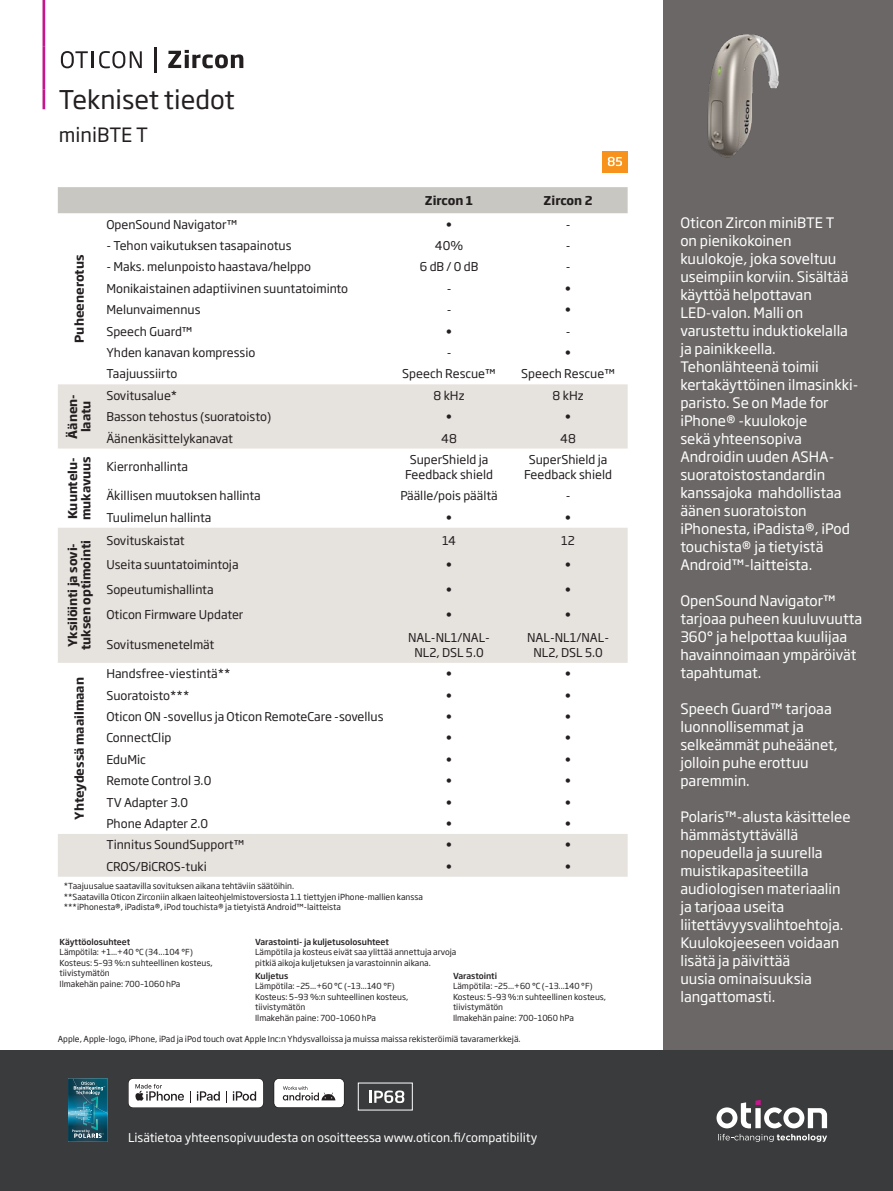
<style>
.page{position:relative;width:893px;height:1191px;background:#fff}
.page>*{position:absolute;margin:0;border:0;box-sizing:border-box;transform-origin:0 0}
.t1{font:25.5px "Soho Gothic Pro";color:#231f20}
.t2{font:19.5px "Soho Gothic Pro";color:#231f20}
.t3{font:14.25px/18px "Soho Gothic Pro";color:#fff}
.t4{font:12px/15px "Soho Gothic Pro";color:#231f20;text-align:center}
.t5{font:700 12px/13.5px "Soho Gothic Pro";color:#231f20}
.t6{font:12px "Soho Gothic Pro";color:#fff}
.t7{font:8.25px/10.5px "Soho Gothic Pro";color:#231f20}
.t8{font:500 8.25px "Soho Gothic Pro";color:#231f20}
</style>
<div class="page">
<div style="left:663px;top:0;width:230px;height:1191px;background:#6b6766"></div>
<div style="left:0;top:1050px;width:893px;height:141px;background:#3a3b3c"></div>
<div style="left:602px;top:151px;width:26px;height:21px;background:#f7931d"></div>
<svg style="left:608px;top:157px;width:14px;height:9px"></svg>
<svg style="left:716px;top:1099px;width:111px;height:42px"></svg>
<div style="left:358px;top:1082px;width:55px;height:28px;border:1px solid #fff"></div>
<svg style="left:369px;top:1090px;width:35px;height:13px"></svg>
<img style="left:69px;top:1141px;width:38px;height:1px">
<img style="left:68px;top:1137px;width:40px;height:4px">
<svg style="left:68px;top:1078px;width:40px;height:59px"></svg>
<svg style="left:128px;top:1078px;width:136px;height:30px"></svg>
<svg style="left:274px;top:1078px;width:70px;height:30px"></svg>
<div style="left:58px;top:187px;width:570px;height:26px;background:#c9c7c2"></div>
<svg style="left:58px;top:384px;width:570px;height:492px"></svg>
<img style="left:707px;top:34px;width:72px;height:124px">
<hr style="left:43px;top:0;width:2px;height:47px;background:#c5168c">
<hr style="left:43px;top:47px;width:2px;height:42px;background:#c5168c">
<hr style="left:43px;top:89px;width:2px;height:20px;background:#c5168c">
<svg style="left:61px;top:51px;width:81px;height:17px"></svg>
<hr style="left:155px;top:47px;width:2px;height:25px;background:#231f20">
<svg style="left:168px;top:50px;width:75px;height:18px"></svg>
<h1 class="t1" style="left:59px;top:80px;width:177px">Tekniset tiedot</h1>
<h2 class="t2" style="left:59px;top:119px;width:91px">miniBTE T</h2>
<p class="t5" style="left:425px;top:193px;width:50px">Zircon 1</p>
<p class="t5" style="left:544px;top:193px;width:50px">Zircon 2</p>
<p class="t5" style="left:72px;top:343px;width:89px;rotate:-90deg">Puheenerotus</p>
<p class="t4" style="left:106px;top:216px;width:132px">OpenSound Navigator™</p>
<p class="t4" style="left:446px;top:216px;width:8px">•</p>
<p class="t4" style="left:566px;top:216px;width:6px">-</p>
<p class="t4" style="left:106px;top:237px;width:187px">- Tehon vaikutuksen tasapainotus</p>
<p class="t4" style="left:435px;top:237px;width:30px">40%</p>
<p class="t4" style="left:566px;top:237px;width:6px">-</p>
<p class="t4" style="left:106px;top:259px;width:206px">- Maks. melunpoisto haastava/helppo</p>
<p class="t4" style="left:420px;top:259px;width:60px">6 dB / 0 dB</p>
<p class="t4" style="left:566px;top:259px;width:6px">-</p>
<p class="t4" style="left:106px;top:280px;width:243px">Monikaistainen adaptiivinen suuntatoiminto</p>
<p class="t4" style="left:447px;top:280px;width:6px">-</p>
<p class="t4" style="left:565px;top:280px;width:8px">•</p>
<p class="t4" style="left:106px;top:302px;width:96px">Melunvaimennus</p>
<p class="t4" style="left:447px;top:302px;width:6px">-</p>
<p class="t4" style="left:565px;top:302px;width:8px">•</p>
<p class="t4" style="left:106px;top:323px;width:88px">Speech Guard™</p>
<p class="t4" style="left:446px;top:323px;width:8px">•</p>
<p class="t4" style="left:566px;top:323px;width:6px">-</p>
<p class="t4" style="left:106px;top:344px;width:151px">Yhden kanavan kompressio</p>
<p class="t4" style="left:447px;top:344px;width:6px">-</p>
<p class="t4" style="left:565px;top:344px;width:8px">•</p>
<p class="t4" style="left:106px;top:366px;width:72px">Taajuussiirto</p>
<p class="t4" style="left:402px;top:366px;width:95px">Speech Rescue™</p>
<p class="t4" style="left:521px;top:366px;width:95px">Speech Rescue™</p>
<p class="t5" style="left:65px;top:439px;width:46px;text-align:center;rotate:-90deg">Äänen&shy;laatu</p>
<p class="t4" style="left:106px;top:387px;width:72px">Sovitusalue*</p>
<p class="t4" style="left:434px;top:387px;width:32px">8 kHz</p>
<p class="t4" style="left:553px;top:387px;width:32px">8 kHz</p>
<p class="t4" style="left:106px;top:408px;width:166px">Basson tehostus (suoratoisto)</p>
<p class="t4" style="left:446px;top:408px;width:8px">•</p>
<p class="t4" style="left:565px;top:408px;width:8px">•</p>
<p class="t4" style="left:106px;top:430px;width:128px">Äänenkäsittelykanavat</p>
<p class="t4" style="left:441px;top:430px;width:17px">48</p>
<p class="t4" style="left:560px;top:430px;width:17px">48</p>
<p class="t5" style="left:65px;top:520px;width:66px;rotate:-90deg">Kuuntelu&shy;mukavuus</p>
<p class="t4" style="left:106px;top:459px;width:83px">Kierronhallinta</p>
<p class="t4" style="left:405px;top:451px;width:90px">SuperShield ja<br>Feedback shield</p>
<p class="t4" style="left:524px;top:451px;width:90px">SuperShield ja<br>Feedback shield</p>
<p class="t4" style="left:106px;top:488px;width:156px">Äkillisen muutoksen hallinta</p>
<p class="t4" style="left:400px;top:488px;width:99px">Päälle/pois päältä</p>
<p class="t4" style="left:566px;top:488px;width:6px">-</p>
<p class="t4" style="left:106px;top:509px;width:107px">Tuulimelun hallinta</p>
<p class="t4" style="left:446px;top:509px;width:8px">•</p>
<p class="t4" style="left:565px;top:509px;width:8px">•</p>
<p class="t5" style="left:65px;top:650px;width:112px;rotate:-90deg">Yksilöinti ja sovi&shy;tuksen optimointi</p>
<p class="t4" style="left:106px;top:532px;width:80px">Sovituskaistat</p>
<p class="t4" style="left:442px;top:532px;width:15px">14</p>
<p class="t4" style="left:561px;top:532px;width:15px">12</p>
<p class="t4" style="left:106px;top:557px;width:134px">Useita suuntatoimintoja</p>
<p class="t4" style="left:446px;top:557px;width:8px">•</p>
<p class="t4" style="left:565px;top:557px;width:8px">•</p>
<p class="t4" style="left:106px;top:581px;width:109px">Sopeutumishallinta</p>
<p class="t4" style="left:446px;top:581px;width:8px">•</p>
<p class="t4" style="left:565px;top:581px;width:8px">•</p>
<p class="t4" style="left:106px;top:606px;width:139px">Oticon Firmware Updater</p>
<p class="t4" style="left:446px;top:606px;width:8px">•</p>
<p class="t4" style="left:565px;top:606px;width:8px">•</p>
<p class="t4" style="left:106px;top:636px;width:110px">Sovitusmenetelmät</p>
<p class="t4" style="left:408px;top:629px;width:83px">NAL-NL1/NAL-<br>NL2, DSL 5.0</p>
<p class="t4" style="left:527px;top:629px;width:83px">NAL-NL1/NAL-<br>NL2, DSL 5.0</p>
<p class="t4" style="left:106px;top:665px;width:126px">Handsfree-viestintä**</p>
<p class="t4" style="left:446px;top:665px;width:8px">•</p>
<p class="t4" style="left:565px;top:665px;width:8px">•</p>
<p class="t4" style="left:106px;top:687px;width:85px">Suoratoisto***</p>
<p class="t4" style="left:446px;top:687px;width:8px">•</p>
<p class="t4" style="left:565px;top:687px;width:8px">•</p>
<p class="t4" style="left:106px;top:708px;width:279px">Oticon ON -sovellus ja Oticon RemoteCare -sovellus</p>
<p class="t4" style="left:446px;top:708px;width:8px">•</p>
<p class="t4" style="left:565px;top:708px;width:8px">•</p>
<p class="t4" style="left:106px;top:730px;width:67px">ConnectClip</p>
<p class="t4" style="left:446px;top:730px;width:8px">•</p>
<p class="t4" style="left:565px;top:730px;width:8px">•</p>
<p class="t4" style="left:106px;top:751px;width:41px">EduMic</p>
<p class="t4" style="left:446px;top:751px;width:8px">•</p>
<p class="t4" style="left:565px;top:751px;width:8px">•</p>
<p class="t4" style="left:106px;top:772px;width:106px">Remote Control 3.0</p>
<p class="t4" style="left:446px;top:772px;width:8px">•</p>
<p class="t4" style="left:565px;top:772px;width:8px">•</p>
<p class="t4" style="left:106px;top:794px;width:83px">TV Adapter 3.0</p>
<p class="t4" style="left:446px;top:794px;width:8px">•</p>
<p class="t4" style="left:565px;top:794px;width:8px">•</p>
<p class="t4" style="left:106px;top:815px;width:103px">Phone Adapter 2.0</p>
<p class="t4" style="left:446px;top:815px;width:8px">•</p>
<p class="t4" style="left:565px;top:815px;width:8px">•</p>
<p class="t4" style="left:106px;top:836px;width:140px">Tinnitus SoundSupport™</p>
<p class="t4" style="left:446px;top:836px;width:8px">•</p>
<p class="t4" style="left:565px;top:836px;width:8px">•</p>
<p class="t4" style="left:106px;top:858px;width:102px">CROS/BiCROS-tuki</p>
<p class="t4" style="left:446px;top:858px;width:8px">•</p>
<p class="t4" style="left:565px;top:858px;width:8px">•</p>
<p class="t7" style="left:64px;top:880px;width:361px">*Taajuusalue saatavilla sovituksen aikana tehtäviin säätöihin.<br>**Saatavilla Oticon Zirconiin alkaen laiteohjelmistoversiosta 1.1 tiettyjen iPhone-mallien kanssa ***iPhonesta®, iPadista®, iPod touchista® ja tietyistä Android™-laitteista</p>
<p class="t5" style="left:72px;top:819px;width:144px;rotate:-90deg">Yhteydessä maailmaan</p>
<p class="t8" style="left:60px;top:935px;width:72px">Käyttöolosuhteet</p>
<p class="t7" style="left:60px;top:946px;width:155px">Lämpötila: +1...+40 °C (34...104 °F)<br>Kosteus: 5–93 %:n suhteellinen kosteus, tiivistymätön<br>Ilmakehän paine: 700–1060 hPa</p>
<p class="t8" style="left:255px;top:935px;width:135px">Varastointi- ja kuljetusolosuhteet</p>
<p class="t7" style="left:255px;top:946px;width:203px">Lämpötila ja kosteus eivät saa ylittää annettuja arvoja pitkiä aikoja kuljetuksen ja varastoinnin aikana.</p>
<p class="t8" style="left:255px;top:969px;width:35px">Kuljetus</p>
<p class="t7" style="left:255px;top:980px;width:155px">Lämpötila: –25...+60 °C (–13...140 °F)<br>Kosteus: 5–93 %:n suhteellinen kosteus, tiivistymätön<br>Ilmakehän paine: 700–1060 hPa</p>
<p class="t8" style="left:453px;top:969px;width:46px">Varastointi</p>
<p class="t7" style="left:453px;top:980px;width:155px">Lämpötila: –25...+60 °C (–13...140 °F)<br>Kosteus: 5–93 %:n suhteellinen kosteus, tiivistymätön<br>Ilmakehän paine: 700–1060 hPa</p>
<p class="t7" style="left:58px;top:1033px;width:464px">Apple, Apple-logo, iPhone, iPad ja iPod touch ovat Apple Inc:n Yhdysvalloissa ja muissa maissa rekisteröimiä tavaramerkkejä.</p>
<p class="t6" style="left:128px;top:1127px;width:411px">Lisätietoa yhteensopivuudesta on osoitteessa www.oticon.fi/compatibility</p>
<p class="t3" style="left:680px;top:213px;width:180px">Oticon Zircon miniBTE T<br>on pienikokoinen kuulokoje, joka soveltuu useimpiin korviin. Sisältää käyttöä helpottavan<br>LED-valon. Malli on varustettu induktiokelalla ja painikkeella.<br>Tehonlähteenä toimii kertakäyttöinen ilmasinkki&shy;paristo. Se on Made for iPhone® -kuulokoje<br>sekä yhteensopiva<br>Androidin uuden ASHA&shy;suoratoistostandardin kanssajoka mahdollistaa äänen suoratoiston iPhonesta, iPadista®, iPod touchista® ja tietyistä<br>Android™-laitteista.</p>
<p class="t3" style="left:680px;top:591px;width:183px">OpenSound Navigator™ tarjoaa puheen kuuluvuutta<br>360° ja helpottaa kuulijaa havainnoimaan ympäröivät tapahtumat.</p>
<p class="t3" style="left:680px;top:699px;width:159px">Speech Guard™ tarjoaa luonnollisemmat ja selkeämmät puheäänet, jolloin puhe erottuu paremmin.</p>
<p class="t3" style="left:680px;top:807px;width:172px">Polaris™-alusta käsittelee hämmästyttävällä nopeudella ja suurella muistikapasiteetilla audiologisen materiaalin ja tarjoaa useita liitettävyysvalihtoehtoja.<br>Kuulokojeeseen voidaan lisätä ja päivittää<br>uusia ominaisuuksia langattomasti.</p>
</div>
